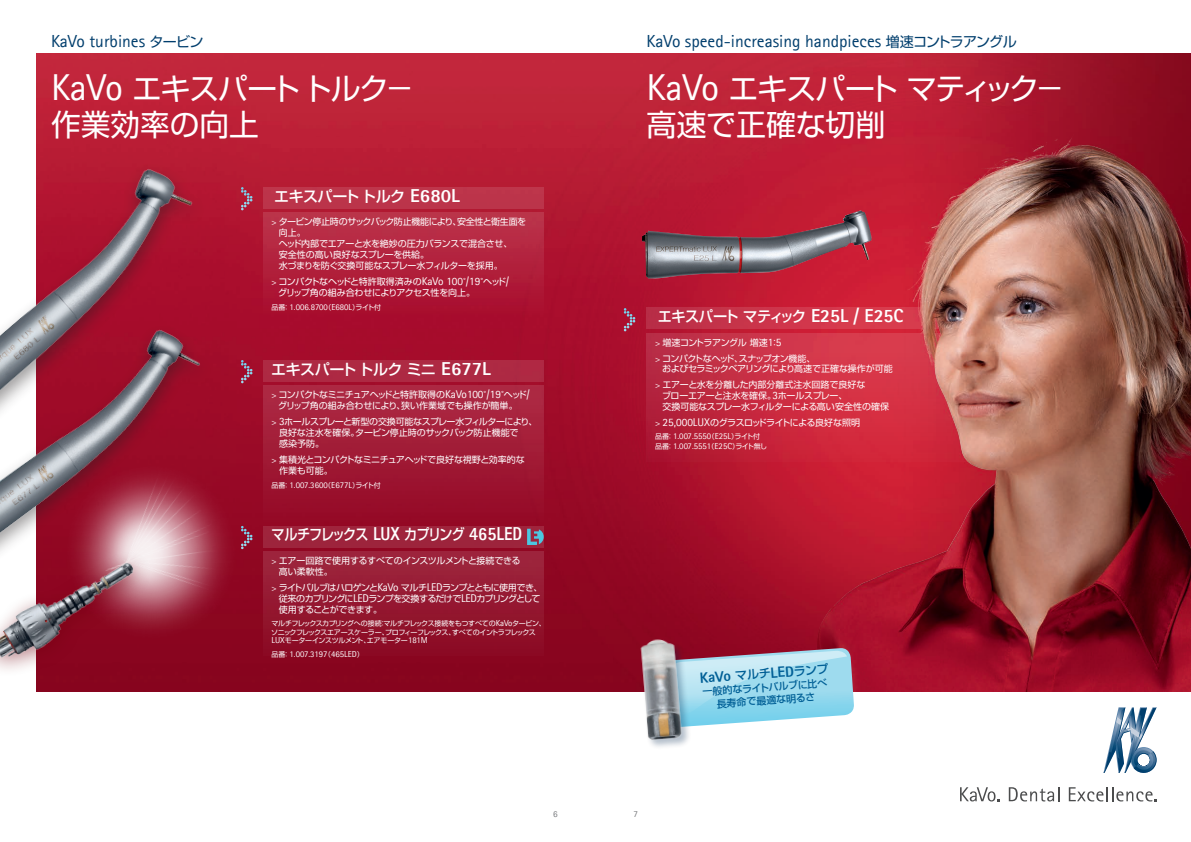
<style>
.page{position:relative;width:1191px;height:842px;background:#fff}
.page>*{position:absolute;margin:0;border:0;box-sizing:border-box;transform-origin:0 0}
.t1{font:30px/36px "Shin Go Pro";letter-spacing:-.01em;color:#fff}
.t2{font:17.5px "Agfa Rotis Sans Serif";color:#003e6d}
.t3{font:500 15px "Shin Go Pro";letter-spacing:-.035em;color:#fff}
.t4{font:500 15px "Shin Go Pro";letter-spacing:-.07em;color:#fff;scale:.87 1}
.t5{font:500 15px "Shin Go Pro";letter-spacing:-.035em;color:#fff;scale:.95 1}
.t6{font:800 15px "Agfa Rotis Sans Serif";color:#005f96}
.t7{font:500 10px/13px "Shin Go Pro";color:#005f96;text-align:center}
.t8{font:9px/11px "Shin Go Pro";letter-spacing:-.035em;color:#fff}
.t9{font:9px/11px "Shin Go Pro";letter-spacing:-.07em;color:#fff}
.t10{font:9px "Shin Go Pro";letter-spacing:-.055em;color:#fff}
.t11{font:9px "Agfa Rotis Sans Serif";color:#76787b}
.t12{font:8.8px/9.8px "Agfa Rotis Sans Serif";color:#fff}
.t13{font:7px/8.4px "Shin Go Pro";letter-spacing:-.06em;color:#fff}
.s1{font-family:"Shin Go Pro";font-size:14px}
.s2{font-family:"Agfa Rotis Sans Serif";font-size:37.5px}
.s3{font-family:"Agfa Rotis Sans Serif";font-weight:800;font-size:18.8px}
.s4{font-family:"Agfa Rotis Sans Serif"}
.s5{font-family:"Agfa Rotis Sans Serif";font-size:11.2px}
.s6{font-family:"Shin Go Pro";font-size:7px}
.s7{font-family:"Agfa Rotis Sans Serif";font-size:8.8px}
.s8{font-family:"Shin Go Pro";font-weight:500;font-size:12px}
</style>
<div class="page">
<img style="left:37px;top:54px;width:1154px;height:638px">
<img style="left:0;top:462px;width:255px;height:226px">
<svg style="left:1103px;top:707px;width:53px;height:66px"></svg>
<svg style="left:1008px;top:787px;width:51px;height:14px"></svg>
<svg style="left:1068px;top:787px;width:89px;height:14px"></svg>
<svg style="left:960px;top:787px;width:40px;height:14px"></svg>
<img style="left:36px;top:150px;width:190px;height:149px">
<div style="left:0;top:324px;width:215px;height:254px;background:#231f20;opacity:.45"></div>
<img style="left:0;top:299px;width:237px;height:270px">
<img style="left:642px;top:210px;width:229px;height:69px">
<svg style="left:646px;top:333px;width:386px;height:129px;background:#c9414e"></svg>
<svg style="left:646px;top:308px;width:386px;height:21px;background:#c44a56"></svg>
<div style="left:263px;top:526px;width:281px;height:21px;background:#9e243c"></div>
<div style="left:263px;top:551px;width:281px;height:105px;background:linear-gradient(to right,#951830,#951831)"></div>
<svg style="left:241px;top:526px;width:11px;height:20px"></svg>
<svg style="left:527px;top:529px;width:17px;height:16px"></svg>
<div style="left:263px;top:187px;width:281px;height:21px;background:#bc344a"></div>
<div style="left:263px;top:213px;width:281px;height:113px;background:linear-gradient(to bottom,#bb354b,#a6082a)"></div>
<svg style="left:241px;top:187px;width:11px;height:20px"></svg>
<svg style="left:624px;top:308px;width:11px;height:20px"></svg>
<div style="left:263px;top:360px;width:281px;height:21px;background:#ae2a43"></div>
<div style="left:263px;top:386px;width:281px;height:136px;background:linear-gradient(to bottom,#ad2b45,#940926)"></div>
<svg style="left:241px;top:360px;width:11px;height:20px"></svg>
<svg style="left:693px;top:648px;width:161px;height:78px;background:#a6cfe1"></svg>
<img style="left:632px;top:630px;width:61px;height:117px">
<h2 class="t2" style="left:51px;top:31px;width:154px">KaVo turbines <span class="s1">タービン</span></h2>
<h1 class="t1" style="left:51px;top:67px;width:365px"><span class="s2">KaVo</span> エキスパートトルク－作業効率の向上</h1>
<h3 class="t3" style="left:274px;top:184px;width:187px">エキスパートトルク <span class="s3">E680L</span></h3>
<p class="t8" style="left:279px;top:215px;width:249px;text-indent:-7px"><span class="s4">&gt;</span> タービン停止時のサックバック防止機能により、安全性と衛生面を向上。<br>ヘッド内部でエアーと水を絶妙の圧力バランスで混合させ、<br>安全性の高い良好なスプレーを供給。<br>水づまりを防ぐ交換可能なスプレー水フィルターを採用。</p>
<p class="t8" style="left:278px;top:275px;width:232px;text-indent:-7px"><span class="s4">&gt;</span> コンパクトなヘッドと特許取得済みの<span class="s5">KaVo 100</span>°<span class="s5">/19</span>°ヘッド<span class="s5">/</span>グリップ角の組み合わせによりアクセス性を向上。</p>
<p class="t12" style="left:271px;top:302px;width:111px"><span class="s6">品番：</span>1.006.8700<span class="s6">（</span>E680L<span class="s6">）ライト付</span></p>
<h3 class="t3" style="left:271px;top:357px;width:221px">エキスパートトルクミニ <span class="s3">E677L</span></h3>
<p class="t8" style="left:271px;top:388px;width:260px;text-align:center"><span class="s4">&gt;</span> コンパクトなミニチュアヘッドと特許取得の<span class="s5">KaVo100</span>°<span class="s5">/19</span>°ヘッド<span class="s5">/</span>グリップ角の組み合わせにより、狭い作業域でも操作が簡単。</p>
<p class="t8" style="left:279px;top:415px;width:260px;text-indent:-7px"><span class="s4">&gt;</span> <span class="s5">3</span>ホールスプレーと新型の交換可能なスプレー水フィルターにより、良好な注水を確保。タービン停止時のサックバック防止機能で<br>感染予防。</p>
<p class="t8" style="left:279px;top:453px;width:247px;text-indent:-7px"><span class="s4">&gt;</span> 集積光とコンパクトなミニチュアヘッドで良好な視野と効率的な作業も可能。</p>
<p class="t12" style="left:271px;top:480px;width:111px"><span class="s6">品番：</span>1.007.3600<span class="s6">（</span>E677L<span class="s6">）ライト付</span></p>
<h3 class="t4" style="left:271px;top:522px;width:290px">マルチフレックス <span class="s3">LUX</span> カプリング <span class="s3">465LED</span></h3>
<p class="t8" style="left:279px;top:554px;width:243px;text-indent:-7px"><span class="s4">&gt;</span> エアー回路で使用するすべてのインスツルメントと接続できる高い柔軟性。</p>
<p class="t9" style="left:279px;top:581px;width:265px;text-indent:-7px"><span class="s4">&gt;</span> ライトバルブはハロゲンと<span class="s5">KaVo</span> マルチ<span class="s5">LED</span>ランプとともに使用でき、従来のカプリングに<span class="s5">LED</span>ランプを交換するだけで<span class="s5">LED</span>カプリングとして使用することができます。</p>
<p class="t13" style="left:271px;top:619px;width:276px">マルチフレックスカプリングへの接続：マルチフレックス接続をもつすべての<span class="s7">KaVo</span>タービン、ソニックフレックスエアースケーラー、プロフィーフレックス、すべてのイントラフレックス<br><span class="s7">LUX</span>モーターインスツルメント、エアモーター<span class="s7">181M</span></p>
<p class="t12" style="left:271px;top:649px;width:94px"><span class="s6">品番：</span>1.007.3197<span class="s6">（</span>465LED<span class="s6">）</span></p>
<h2 class="t2" style="left:646px;top:31px;width:372px">KaVo speed-increasing handpieces <span class="s1">増速コントラアングル</span></h2>
<h1 class="t1" style="left:646px;top:67px;width:420px"><span class="s2">KaVo</span> エキスパートマティック－高速で正確な切削</h1>
<h3 class="t5" style="left:657px;top:304px;width:260px">エキスパートマティック <span class="s3">E25L / E25C</span></h3>
<p class="t8" style="left:655px;top:333px;width:162px;line-height:15.8px"><span class="s4">&gt;</span> 増速コントラアングル増速<span class="s5">1</span>：<span class="s5">5<br></span><span class="s4">&gt;</span> コンパクトなヘッド、スナップオン機能、</p>
<p class="t8" style="left:655px;top:360px;width:239px;line-height:15.8px;text-indent:7px">およびセラミックベアリングにより高速で正確な操作が可能<span class="s4">&gt;</span> エアーと水を分離した内部分離式注水回路で良好な</p>
<p class="t8" style="left:662px;top:389px;width:228px">ブローエアーと注水を確保。<span class="s5">3</span>ホールスプレー、<br>交換可能なスプレー水フィルターによる高い安全性の確保</p>
<p class="t10" style="left:655px;top:415px;width:206px"><span class="s4">&gt;</span> <span class="s5">25,000LUX</span>のグラスロッドライトによる良好な照明</p>
<p class="t12" style="left:655px;top:431px;width:114px"><span class="s6">品番：</span>1.007.5550<span class="s6">（</span>E25L<span class="s6">）ライト付品番：</span>1.007.5551<span class="s6">（</span>E25C<span class="s6">）ライト無し</span></p>
<h3 class="t6" style="left:699px;top:668px;width:130px;rotate:-4deg">KaVo <span class="s8">マルチ</span>LED<span class="s8">ランプ</span></h3>
<p class="t7" style="left:702px;top:684px;width:126px;rotate:-4deg">一般的なライトバルブに比べ長寿命で最適な明るさ</p>
<p class="t11" style="left:553px;top:809px;width:6px">6</p>
<p class="t11" style="left:633px;top:809px;width:6px">7</p>
</div>
